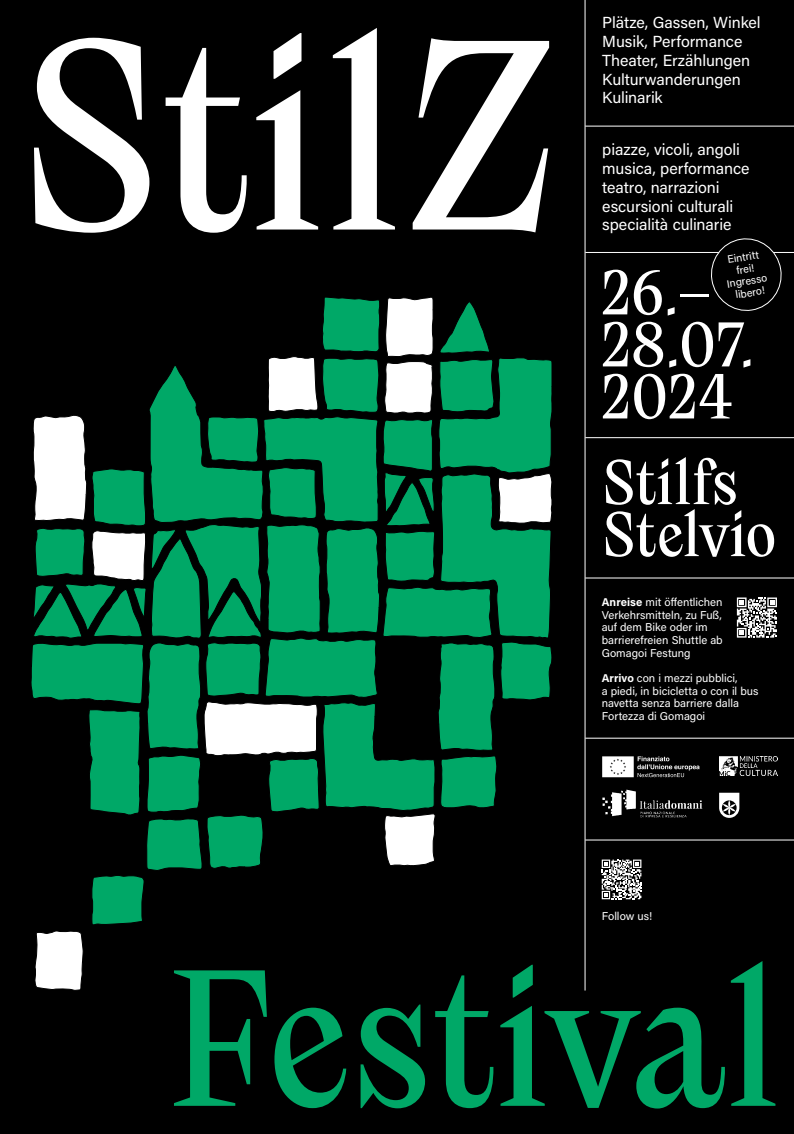
<style>
.page{position:relative;width:794px;height:1134px;background:#fff}
.page>*{position:absolute;margin:0;border:0;box-sizing:border-box;transform-origin:0 0}
.t1{font:condensed 291.44px "Nikolai";letter-spacing:.02em;color:#fff}
.t2{font:condensed 209.32px "Nikolai";letter-spacing:.01em;color:#00a867}
.t3{font:condensed 68px/52px "Nikolai";letter-spacing:.015em;color:#fff}
.t4{font:16px/18.8px "Acumin Pro";letter-spacing:-.005em;color:#fff}
.t5{font:11.32px/12.7px "Acumin Pro";color:#fff}
.t6{font:10.8px/12px "Acumin Pro";color:#fff;text-align:center}
.s1{font-weight:700}
</style>
<div class="page">
<div style="left:0;top:1px;width:794px;height:1133px;background:#000"></div>
<hr style="left:585px;top:578px;width:209px;height:1px;background:#fff">
<hr style="left:585px;top:437px;width:209px;height:1px;background:#fff">
<hr style="left:585px;top:0;width:1px;height:990px;background:#fff">
<hr style="left:585px;top:840px;width:209px;height:1px;background:#fff">
<hr style="left:585px;top:738px;width:209px;height:1px;background:#fff">
<hr style="left:585px;top:126px;width:209px;height:1px;background:#fff">
<hr style="left:585px;top:252px;width:209px;height:1px;background:#fff">
<img style="left:602px;top:789px;width:101px;height:29px">
<img style="left:719px;top:756px;width:58px;height:19px">
<svg style="left:719px;top:793px;width:20px;height:25px"></svg>
<svg style="left:602px;top:756px;width:97px;height:21px"></svg>
<svg style="left:35px;top:931px;width:49px;height:60px;background:#dbdbdb"></svg>
<svg style="left:31px;top:297px;width:521px;height:628px"></svg>
<svg style="left:737px;top:597px;width:40px;height:41px"></svg>
<svg style="left:711px;top:238px;width:71px;height:73px"></svg>
<svg style="left:602px;top:859px;width:39px;height:40px"></svg>
<h1 class="t1" style="left:19px;top:-41px;width:540px">StilZ</h1>
<h3 class="t4" style="left:602px;top:13px;width:160px">Plätze, Gassen, Winkel<br>Musik, Performance<br>Theater, Erzählungen<br>Kulturwanderungen<br>Kulinarik</h3>
<h3 class="t4" style="left:602px;top:140px;width:149px">piazze, vicoli, angoli musica, performance teatro, narrazioni escursioni culturali specialità culinarie</h3>
<p class="t6" style="left:722px;top:254px;width:42px;rotate:-9deg">Eintritt frei!<br>Ingresso libero!</p>
<h3 class="t3" style="left:601px;top:267px;width:155px">26.–<br>28.07.<br>2024</h3>
<h3 class="t3" style="left:602px;top:457px;width:175px">Stilfs<br>Stelvio</h3>
<p class="t5" style="left:602px;top:595px;width:122px"><span class="s1">Anreise</span> mit öffentlichen<br>Verkehrsmitteln, zu Fuß, auf dem Bike oder im barrierefreien Shuttle ab<br>Gomagoi Festung</p>
<p class="t5" style="left:602px;top:671px;width:158px"><span class="s1">Arrivo</span> con i mezzi pubblici,<br>a piedi, in bicicletta o con il bus navetta senza barriere dalla<br>Fortezza di Gomagoi</p>
<p class="t5" style="left:602px;top:910px;width:52px">Follow us!</p>
<h2 class="t2" style="left:170px;top:912px;width:608px">Festival</h2>
</div>
